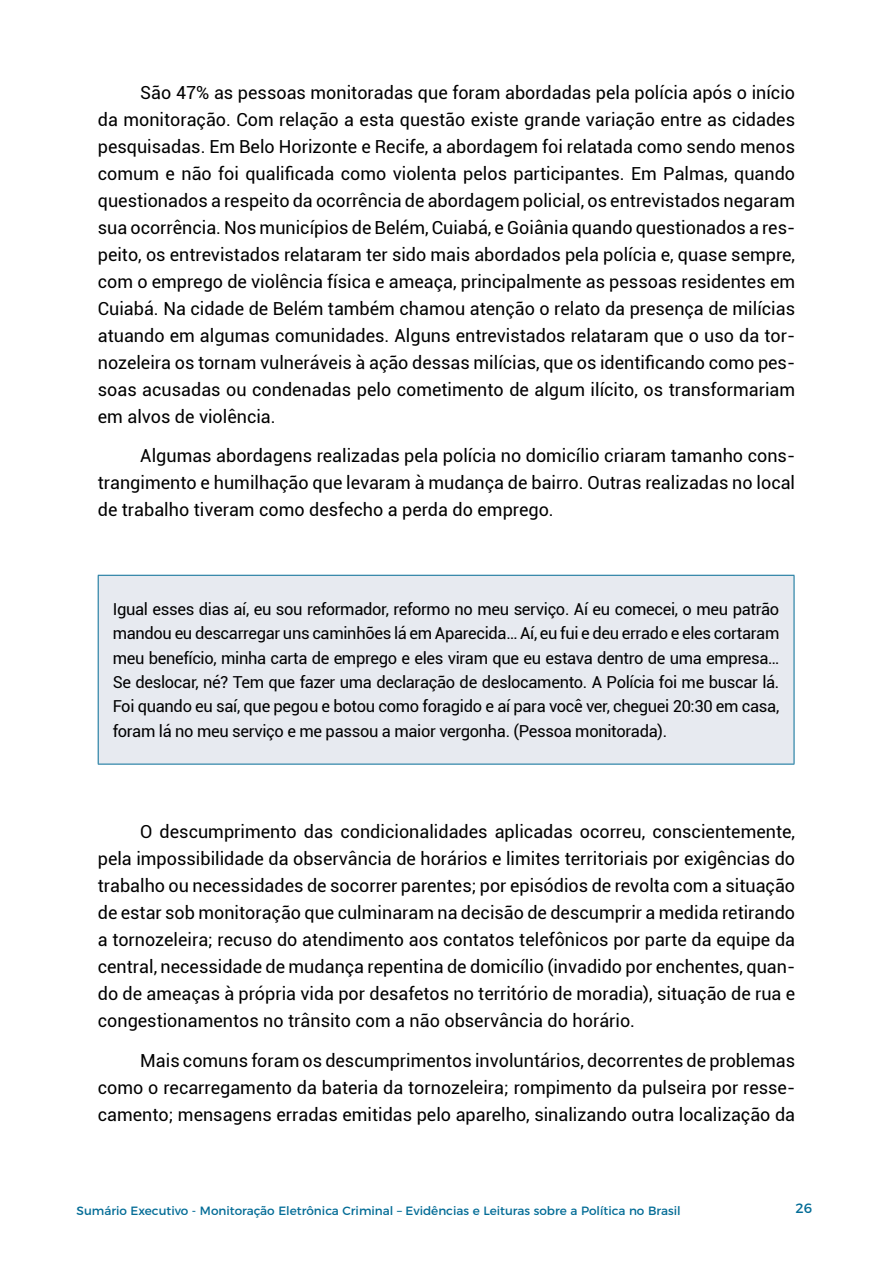
<style>
.page{position:relative;width:893px;height:1263px;background:#fff}
.page>*{position:absolute;margin:0;border:0;box-sizing:border-box;transform-origin:0 0}
.t1{font:18px/27px "Roboto";color:#000;text-align:justify}
.t2{font:16.5px/24.3px "Roboto";letter-spacing:-.02em;color:#000;text-align:justify}
.t3{font:13.5px "Montserrat";color:#036c96}
.t4{font:12px "Montserrat";color:#036c96}
</style>
<div class="page">
<div style="left:98px;top:575px;width:696px;height:189px;background:#e7eaf0"></div>
<hr style="left:98px;top:575px;width:696px;height:1px;background:#036c96">
<hr style="left:98px;top:576px;width:1px;height:188px;background:#036c96">
<hr style="left:794px;top:576px;width:1px;height:188px;background:#036c96">
<hr style="left:98px;top:764px;width:696px;height:1px;background:#036c96">
<p class="t1" style="left:98px;top:78px;width:699px;text-indent:43px">São 47% as pessoas monitoradas que foram abordadas pela polícia após o início da monitoração. Com relação a esta questão existe grande variação entre as cidades pesquisadas. Em Belo Horizonte e Recife, a abordagem foi relatada como sendo menos comum e não foi qualificada como violenta pelos participantes. Em Palmas, quando questionados a respeito da ocorrência de abordagem policial, os entrevistados negaram sua ocorrência. Nos municípios de Belém, Cuiabá, e Goiânia quando questionados a res&shy;peito, os entrevistados relataram ter sido mais abordados pela polícia e, quase sempre, com o emprego de violência física e ameaça, principalmente as pessoas residentes em Cuiabá. Na cidade de Belém também chamou atenção o relato da presença de milícias atuando em algumas comunidades. Alguns entrevistados relataram que o uso da tor&shy;nozeleira os tornam vulneráveis à ação dessas milícias, que os identificando como pes&shy;soas acusadas ou condenadas pelo cometimento de algum ilícito, os transformariam em alvos de violência.</p>
<p class="t1" style="left:98px;top:442px;width:699px;text-indent:43px">Algumas abordagens realizadas pela polícia no domicílio criaram tamanho cons&shy;trangimento e humilhação que levaram à mudança de bairro. Outras realizadas no local de trabalho tiveram como desfecho a perda do emprego.</p>
<p class="t2" style="left:113px;top:596px;width:668px">Igual esses dias aí, eu sou reformador, reformo no meu serviço. Aí eu comecei, o meu patrão mandou eu descarregar uns caminhões lá em Aparecida… Aí, eu fui e deu errado e eles cortaram meu benefício, minha carta de emprego e eles viram que eu estava dentro de uma empresa… Se deslocar, né? Tem que fazer uma declaração de deslocamento. A Polícia foi me buscar lá.<br>Foi quando eu saí, que pegou e botou como foragido e aí para você ver, cheguei 20:30 em casa, foram lá no meu serviço e me passou a maior vergonha. (Pessoa monitorada).</p>
<p class="t1" style="left:98px;top:817px;width:699px;text-indent:43px">O descumprimento das condicionalidades aplicadas ocorreu, conscientemente, pela impossibilidade da observância de horários e limites territoriais por exigências do trabalho ou necessidades de socorrer parentes; por episódios de revolta com a situação de estar sob monitoração que culminaram na decisão de descumprir a medida retirando a tornozeleira; recuso do atendimento aos contatos telefônicos por parte da equipe da central, necessidade de mudança repentina de domicílio (invadido por enchentes, quan&shy;do de ameaças à própria vida por desafetos no território de moradia), situação de rua e congestionamentos no trânsito com a não observância do horário.</p>
<p class="t1" style="left:98px;top:1046px;width:699px;text-indent:43px">Mais comuns foram os descumprimentos involuntários, decorrentes de problemas como o recarregamento da bateria da tornozeleira; rompimento da pulseira por resse&shy;camento; mensagens erradas emitidas pelo aparelho, sinalizando outra localização da</p>
<p class="t4" style="left:77px;top:1201px;width:606px">Sumário Executivo - Monitoração Eletrônica Criminal – Evidências e Leituras sobre a Política no Brasil</p>
<p class="t3" style="left:796px;top:1197px;width:18px">26</p>
</div>
